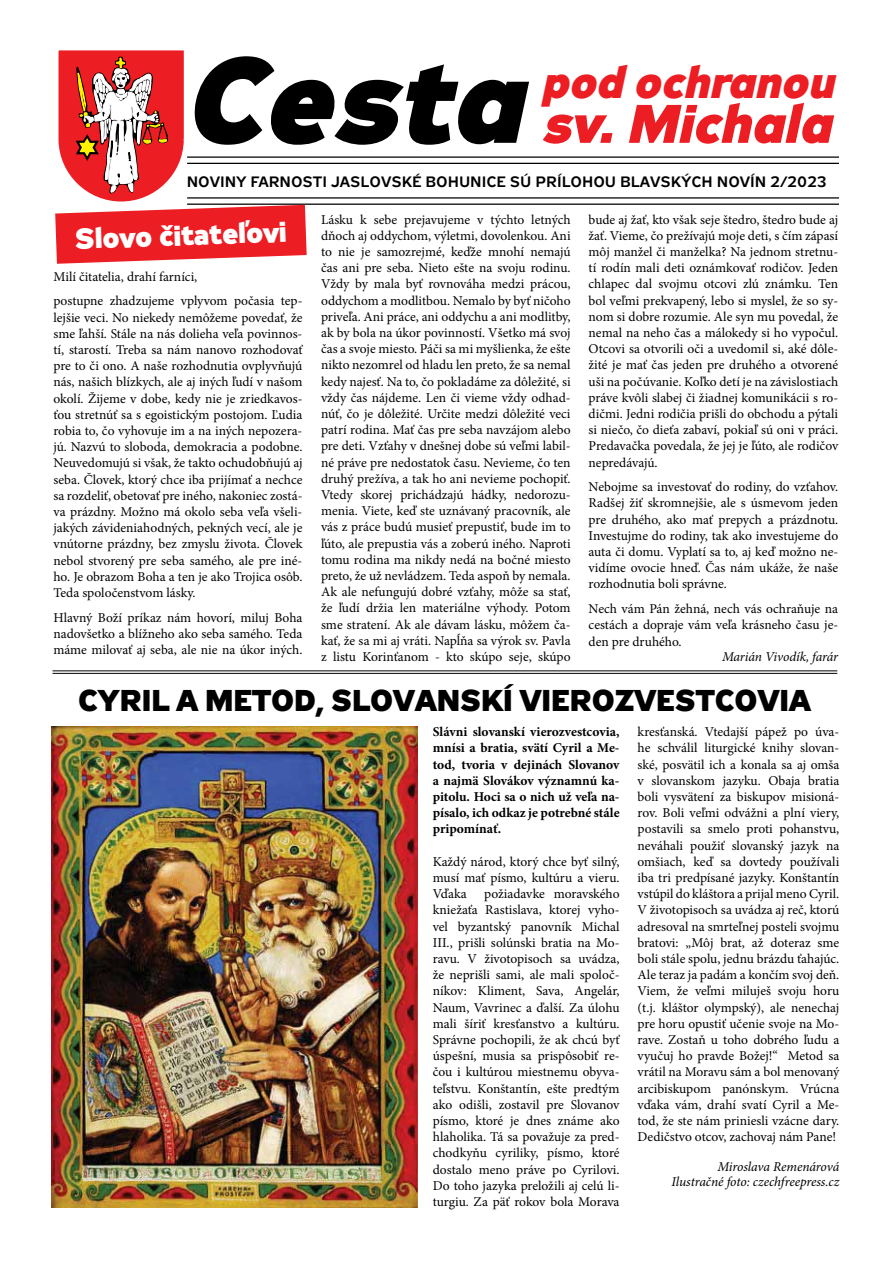
<style>
.page{position:relative;width:893px;height:1263px;background:#fff}
.page>*{position:absolute;margin:0;border:0;box-sizing:border-box;transform-origin:0 0}
.t1{font:italic 700 120px "Zeppelin 33";color:#000}
.t2{font:italic 700 54px "Zeppelin 33";color:#ed1d24}
.t3{font:italic 700 45px "Zeppelin 33";color:#ed1d24}
.t4{font:700 30px "Zeppelin 33";color:#000}
.t5{font:700 28.65px "Zeppelin 33";color:#fff}
.t6{font:700 15px "Zeppelin 31";letter-spacing:.04em;color:#000}
.t7{font:13.5px/16.2px "Minion Pro";color:#000;text-align:justify}
.t8{font:700 13.5px/16.2px "Minion Pro";color:#000;text-align:justify}
.t9{font:italic 13.5px/15px "Minion Pro";letter-spacing:-.01em;color:#000;text-align:right}
</style>
<div class="page">
<hr style="left:187px;top:156px;width:652px;height:2px;background:#000">
<hr style="left:187px;top:163px;width:652px;height:1px;background:#000">
<hr style="left:187px;top:197px;width:652px;height:2px;background:#000">
<hr style="left:187px;top:204px;width:652px;height:1px;background:#000">
<hr style="left:53px;top:671px;width:784px;height:1px;background:#000">
<hr style="left:53px;top:673px;width:784px;height:1px;background:#000">
<svg style="left:55px;top:50px;width:252px;height:214px"></svg>
<img style="left:52px;top:726px;width:366px;height:481px">
<h1 class="t1" style="left:187px;top:28px;width:341px">Cesta</h1>
<h3 class="t3" style="left:543px;top:55px;width:294px">pod ochranou</h3>
<h2 class="t2" style="left:543px;top:91px;width:292px">sv. Michala</h2>
<p class="t6" style="left:187px;top:174px;width:641px">NOVINY FARNOSTI JASLOVSKÉ BOHUNICE SÚ PRÍLOHOU BLAVSKÝCH NOVÍN 2/2023</p>
<h3 class="t5" style="left:74px;top:222px;width:215px;rotate:-2deg">S LOVO Č ITATEĽ OVI</h3>
<p class="t7" style="left:53px;top:264px;width:251px;line-height:24.8px">Milí čitatelia, drahí farníci,<br>postupne zhadzujeme vplyvom počasia tep-</p>
<p class="t7" style="left:53px;top:309px;width:251px">lejšie veci. No niekedy nemôžeme povedať, že sme ľahší. Stále na nás dolieha veľa povinnos&shy;tí, starostí. Treba sa nám nanovo rozhodovať pre to či ono. A naše rozhodnutia ovplyvňujú nás, našich blízkych, ale aj iných ľudí v našom okolí. Žijeme v dobe, kedy nie je zriedkavos&shy;ťou stretnúť sa s egoistickým postojom. Ľudia robia to, čo vyhovuje im a na iných nepozera&shy;jú. Nazvú to sloboda, demokracia a podobne.<br>Neuvedomujú si však, že takto ochudobňujú aj seba. Človek, ktorý chce iba prijímať a nechce sa rozdeliť, obetovať pre iného, nakoniec zostá&shy;va prázdny. Možno má okolo seba veľa všeli&shy;jakých závideniahodných, pekných vecí, ale je vnútorne prázdny, bez zmyslu života. Človek nebol stvorený pre seba samého, ale pre iné&shy;ho. Je obrazom Boha a ten je ako Trojica osôb.<br>Teda spoločenstvom lásky.</p>
<p class="t7" style="left:53px;top:609px;width:251px">Hlavný Boží príkaz nám hovorí, miluj Boha nadovšetko a blížneho ako seba samého. Teda máme milovať aj seba, ale nie na úkor iných.</p>
<p class="t7" style="left:321px;top:211px;width:251px">Lásku k sebe prejavujeme v týchto letných dňoch aj oddychom, výletmi, dovolenkou. Ani to nie je samozrejmé, keďže mnohí nemajú čas ani pre seba. Nieto ešte na svoju rodinu.<br>Vždy by mala byť rovnováha medzi prácou, oddychom a modlitbou. Nemalo by byť ničoho priveľa. Ani práce, ani oddychu a ani modlitby, ak by bola na úkor povinností. Všetko má svoj čas a svoje miesto. Páči sa mi myšlienka, že ešte nikto nezomrel od hladu len preto, že sa nemal kedy najesť. Na to, čo pokladáme za dôležité, si vždy čas nájdeme. Len či vieme vždy odhad&shy;núť, čo je dôležité. Určite medzi dôležité veci patrí rodina. Mať čas pre seba navzájom alebo pre deti. Vzťahy v dnešnej dobe sú veľmi labil&shy;né práve pre nedostatok času. Nevieme, čo ten druhý prežíva, a tak ho ani nevieme pochopiť.<br>Vtedy skorej prichádzajú hádky, nedorozu&shy;menia. Viete, keď ste uznávaný pracovník, ale vás z práce budú musieť prepustiť, bude im to ľúto, ale prepustia vás a zoberú iného. Naproti tomu rodina ma nikdy nedá na bočné miesto preto, že už nevládzem. Teda aspoň by nemala.<br>Ak ale nefungujú dobré vzťahy, môže sa stať, že ľudí držia len materiálne výhody. Potom sme stratení. Ak ale dávam lásku, môžem ča&shy;kať, že sa mi aj vráti. Napĺňa sa výrok sv. Pavla z listu Korinťanom - kto skúpo seje, skúpo</p>
<p class="t7" style="left:589px;top:211px;width:251px">bude aj žať, kto však seje štedro, štedro bude aj žať. Vieme, čo prežívajú moje deti, s čím zápasí môj manžel či manželka? Na jednom stretnu&shy;tí rodín mali deti oznámkovať rodičov. Jeden chlapec dal svojmu otcovi zlú známku. Ten bol veľmi prekvapený, lebo si myslel, že so sy&shy;nom si dobre rozumie. Ale syn mu povedal, že nemal na neho čas a málokedy si ho vypočul.<br>Otcovi sa otvorili oči a uvedomil si, aké dôle&shy;žité je mať čas jeden pre druhého a otvorené uši na počúvanie. Koľko detí je na závislostiach práve kvôli slabej či žiadnej komunikácii s ro&shy;dičmi. Jedni rodičia prišli do obchodu a pýtali si niečo, čo dieťa zabaví, pokiaľ sú oni v práci.<br>Predavačka povedala, že jej je ľúto, ale rodičov nepredávajú.</p>
<p class="t7" style="left:589px;top:479px;width:251px">Nebojme sa investovať do rodiny, do vzťahov.<br>Radšej žiť skromnejšie, ale s úsmevom jeden pre druhého, ako mať prepych a prázdnotu.<br>Investujme do rodiny, tak ako investujeme do auta či domu. Vyplatí sa to, aj keď možno ne&shy;vidíme ovocie hneď. Čas nám ukáže, že naše rozhodnutia boli správne.</p>
<p class="t7" style="left:589px;top:601px;width:251px">Nech vám Pán žehná, nech vás ochraňuje na cestách a dopraje vám veľa krásneho času je&shy;den pre druhého.</p>
<p class="t9" style="left:722px;top:649px;width:118px">Marián Vivodík, farár</p>
<h3 class="t4" style="left:78px;top:682px;width:734px">CYRIL A METOD, SLOVANSKÍ VIEROZVESTCOVIA</h3>
<p class="t8" style="left:433px;top:723px;width:188px">Slávni slovanskí vierozvestcovia, mnísi a bratia, svätí Cyril a Me&shy;tod, tvoria v dejinách Slovanov a najmä Slovákov významnú ka&shy;pitolu. Hoci sa o nich už veľa na&shy;písalo, ich odkaz je potrebné stále pripomínať.</p>
<p class="t7" style="left:433px;top:853px;width:188px">Každý národ, ktorý chce byť silný, musí mať písmo, kultúru a vieru.<br>Vďaka</p>
<p class="t7" style="left:433px;top:886px;width:188px;text-indent:51px">požiadavke moravského kniežaťa Rastislava, ktorej vyho&shy;vel byzantský panovník Michal III., prišli solúnski bratia na Mo&shy;ravu. V životopisoch sa uvádza, že neprišli sami, ale mali spoloč&shy;níkov: Kliment, Sava, Angelár, Naum, Vavrinec a ďalší. Za úlohu mali šíriť kresťanstvo a kultúru.<br>Správne pochopili, že ak chcú byť úspešní, musia sa prispôsobiť re&shy;čou i kultúrou miestnemu obyva&shy;teľstvu. Konštantín, ešte predtým ako odišli, zostavil pre Slovanov písmo, ktoré je dnes známe ako hlaholika. Tá sa považuje za pred&shy;chodkyňu cyriliky, písmo, ktoré dostalo meno práve po Cyrilovi.<br>Do toho jazyka preložili aj celú li&shy;turgiu. Za päť rokov bola Morava</p>
<p class="t7" style="left:638px;top:724px;width:203px">kresťanská. Vtedajší pápež po úva&shy;he schválil liturgické knihy slovan&shy;ské, posvätil ich a konala sa aj omša v slovanskom jazyku. Obaja bratia boli vysvätení za biskupov misioná&shy;rov. Boli veľmi odvážni a plní viery, postavili sa smelo proti pohanstvu, neváhali použiť slovanský jazyk na omšiach, keď sa dovtedy používali iba tri predpísané jazyky. Konštantín vstúpil do kláštora a prijal meno Cyril.<br>V životopisoch sa uvádza aj reč, ktorú adresoval na smrteľnej posteli svojmu bratovi: „Môj brat, až doteraz sme boli stále spolu, jednu brázdu ťahajúc.<br>Ale teraz ja padám a končím svoj deň.<br>Viem, že veľmi miluješ svoju horu (t.j. kláštor olympský), ale nenechaj pre horu opustiť učenie svoje na Mo&shy;rave. Zostaň u toho dobrého ľudu a vyučuj ho pravde Božej!“ Metod sa vrátil na Moravu sám a bol menovaný arcibiskupom panónskym. Vrúcna vďaka vám, drahí svatí Cyril a Me&shy;tod, že ste nám priniesli vzácne dary.<br>Dedičstvo otcov, zachovaj nám Pane!</p>
<p class="t9" style="left:671px;top:1159px;width:169px">Miroslava Remenárová<br>Ilustračné foto: czechfreepress.cz</p>
</div>
